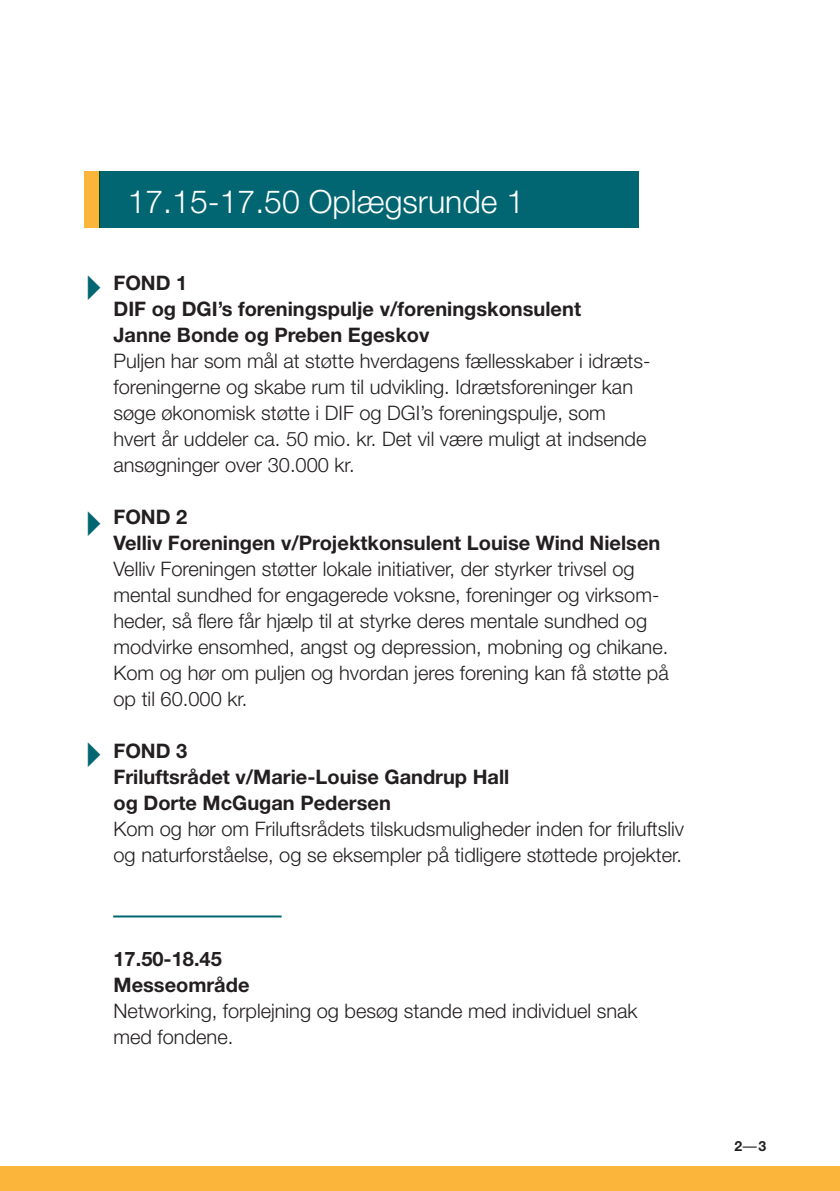
<style>
.page{position:relative;width:840px;height:1191px;background:#fff}
.page>*{position:absolute;margin:0;border:0;box-sizing:border-box;transform-origin:0 0}
.t1{font:300 32px "Helvetica Neue LT Std";color:#fff}
.t2{font:300 20px/26px "Helvetica Neue LT Std";color:#231f20}
.t3{font:700 20px/26px "Helvetica Neue LT Std";color:#231f20}
.t4{font:700 14px "Helvetica Neue LT Std";color:#231f20}
.s1{font-weight:400}
</style>
<div class="page">
<div style="left:0;top:1166px;width:839px;height:25px;background:#fcb53b"></div>
<hr style="left:113px;top:915px;width:168px;height:2px;background:#016671">
<div style="left:99px;top:171px;width:539px;height:57px;background:#016671"></div>
<div style="left:84px;top:171px;width:15px;height:57px;background:#fcb53b"></div>
<p class="t1" style="left:128px;top:182px;width:397px">17.15-17.50 Oplægsrunde 1</p>
<p class="t3" style="left:113px;top:269px;width:75px">FOND 1</p>
<p class="t3" style="left:113px;top:295px;width:469px">DIF og DGI’s foreningspulje v/foreningskonsulent<br>Janne Bonde og Preben Egeskov</p>
<p class="t2" style="left:113px;top:347px;width:538px">Puljen har som mål at støtte hverdagens fællesskaber i idræts&shy;foreningerne og skabe rum til udvikling. Idrætsforeninger kan søge økonomisk støtte i DIF og DGI’s foreningspulje, som hvert år uddeler ca. 50 mio. kr. Det vil være muligt at indsende ansøgninger over 30.000 kr.</p>
<p class="t3" style="left:113px;top:503px;width:75px">FOND 2</p>
<p class="t3" style="left:113px;top:529px;width:548px">Velliv Foreningen v/Projektkonsulent Louise Wind Nielsen</p>
<p class="t2" style="left:113px;top:555px;width:556px">Velliv Foreningen støtter lokale initiativer, der styrker trivsel og mental sundhed for engagerede voksne, foreninger og virksom&shy;heder, så flere får hjælp til at styrke deres mentale sundhed og modvirke ensomhed, angst og depression, mobning og chikane.<br>Kom og hør om puljen og hvordan jeres forening kan få støtte på op til 60.000 kr.</p>
<p class="t3" style="left:113px;top:737px;width:75px">FOND 3</p>
<p class="t3" style="left:113px;top:763px;width:397px">Friluftsrådet v/Marie-Louise Gandrup Hall og Dorte McGugan Pedersen</p>
<p class="t2" style="left:113px;top:815px;width:571px">Kom og hør om Friluftsrådets tilskudsmuligheder inden for friluftsliv og naturforståelse, og se eksempler på tidligere støttede projekter.</p>
<p class="t3" style="left:113px;top:945px;width:110px">17.50-18.45</p>
<p class="t3" style="left:113px;top:971px;width:137px">Messeområde</p>
<p class="t2" style="left:113px;top:997px;width:525px">Networking, forplejning og besøg stande med individuel snak</p>
<p class="t2" style="left:113px;top:1023px;width:121px">med fondene.</p>
<p class="t4" style="left:734px;top:1137px;width:33px">2<span class="s1">–</span>3</p>
</div>
